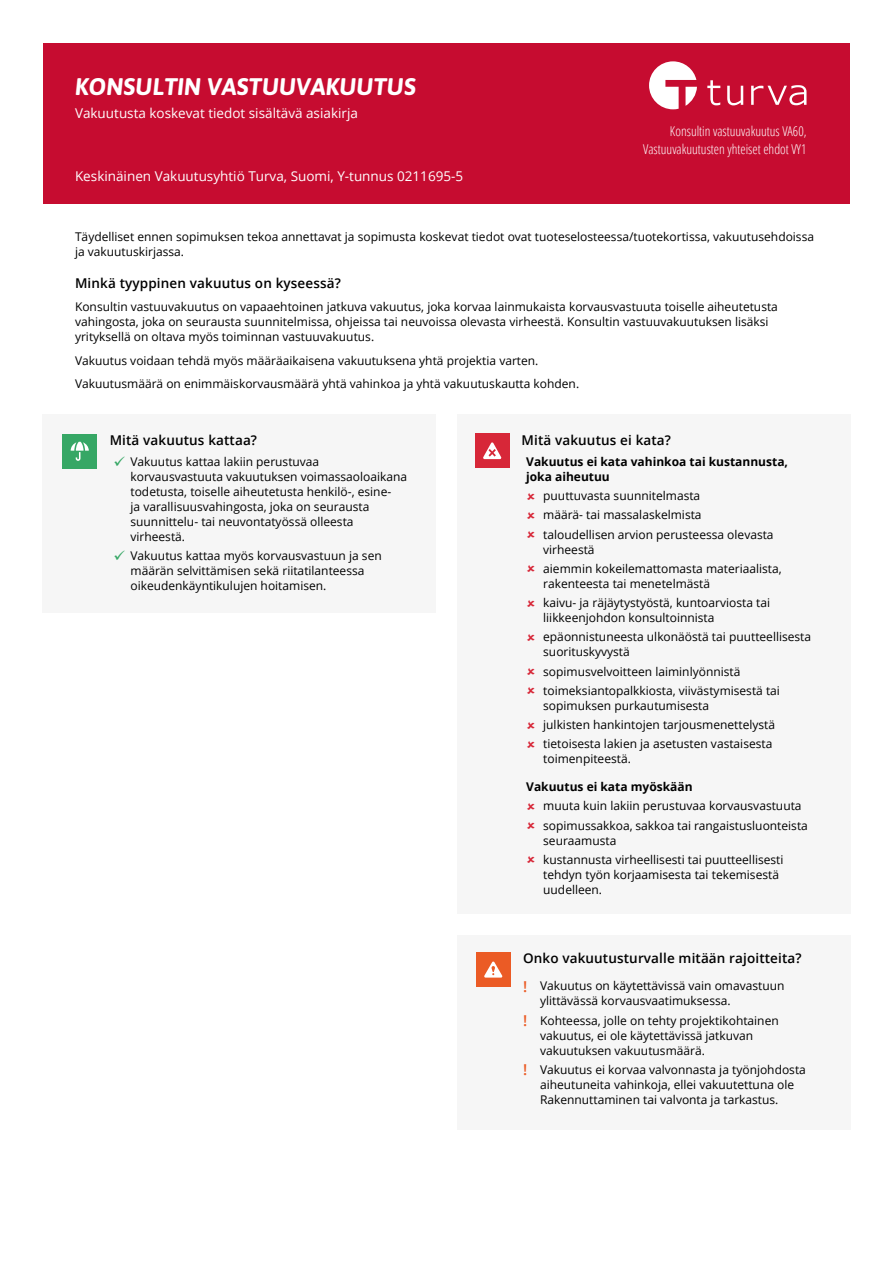
<style>
.page{position:relative;width:893px;height:1263px;background:#fff}
.page>*{position:absolute;margin:0;border:0;box-sizing:border-box;transform-origin:0 0}
.Paaotsikko{font:italic 700 24px "Asap";color:#fff}
.Valiotsikko{font:600 13.5px "Open Sans";letter-spacing:.01em;color:#000}
.Ylapalkin_tekstit{font:13.5px "Open Sans";color:#fff}
.Lisatuotenimet{font:300 condensed 13.5px/18px "Open Sans";color:#fff;text-align:right}
.Leipäteksti_2mm_yläväli{font:12px/15px "Open Sans";color:#000}
.Leipäteksti{font:12px/15px "Open Sans";color:#000}
.Alaotsikko{font:700 12px/15px "Open Sans";color:#000}
.s1{color:#36a765}
.s2{font-weight:600;font-size:15px;color:#eb5b25}
</style>
<div class="page">
<div style="left:43px;top:43px;width:807px;height:161px;background:#c60c30"></div>
<div style="left:457px;top:935px;width:393px;height:195px;background:#f6f6f6"></div>
<div style="left:457px;top:415px;width:393px;height:499px;background:#f6f6f6"></div>
<div style="left:43px;top:415px;width:393px;height:198px;background:#f6f6f6"></div>
<svg style="left:649px;top:61px;width:48px;height:48px"></svg>
<svg style="left:707px;top:80px;width:13px;height:25px"></svg>
<svg style="left:727px;top:86px;width:16px;height:19px"></svg>
<svg style="left:751px;top:85px;width:55px;height:20px"></svg>
<div style="left:63px;top:434px;width:34px;height:34px;background:#36a765"></div>
<svg style="left:71px;top:442px;width:18px;height:19px"></svg>
<div style="left:475px;top:434px;width:34px;height:34px;background:#d72738"></div>
<svg style="left:483px;top:442px;width:19px;height:17px"></svg>
<div style="left:476px;top:952px;width:34px;height:34px;background:#eb5b25"></div>
<svg style="left:484px;top:961px;width:19px;height:16px"></svg>
<h1 class="Paaotsikko" style="left:75px;top:73px;width:342px">KONSULTIN VASTUUVAKUUTUS</h1>
<p class="Ylapalkin_tekstit" style="left:75px;top:104px;width:284px">Vakuutusta koskevat tiedot sisältävä asiakirja</p>
<p class="Ylapalkin_tekstit" style="left:75px;top:167px;width:390px">Keskinäinen Vakuutusyhtiö Turva, Suomi, Y-tunnus 0211695-5</p>
<p class="Lisatuotenimet" style="left:643px;top:121px;width:165px">Konsultin vastuuvakuutus VA60,<br>Vastuuvakuutusten yhteiset ehdot VY1</p>
<p class="Leipäteksti" style="left:75px;top:229px;width:741px">Täydelliset ennen sopimuksen tekoa annettavat ja sopimusta koskevat tiedot ovat tuoteselosteessa/tuotekortissa, vakuutusehdoissa ja vakuutuskirjassa.</p>
<h2 class="Valiotsikko" style="left:75px;top:274px;width:267px">Minkä tyyppinen vakuutus on kyseessä?</h2>
<p class="Leipäteksti_2mm_yläväli" style="left:75px;top:299px;width:704px">Konsultin vastuuvakuutus on vapaaehtoinen jatkuva vakuutus, joka korvaa lainmukaista korvausvastuuta toiselle aiheutetusta vahingosta, joka on seurausta suunnitelmissa, ohjeissa tai neuvoissa olevasta virheestä. Konsultin vastuuvakuutuksen lisäksi yrityksellä on oltava myös toiminnan vastuuvakuutus.</p>
<p class="Leipäteksti_2mm_yläväli" style="left:75px;top:352px;width:465px">Vakuutus voidaan tehdä myös määräaikaisena vakuutuksena yhtä projektia varten.</p>
<p class="Leipäteksti_2mm_yläväli" style="left:75px;top:376px;width:506px">Vakuutusmäärä on enimmäiskorvausmäärä yhtä vahinkoa ja yhtä vakuutuskautta kohden.</p>
<h2 class="Valiotsikko" style="left:110px;top:431px;width:149px">Mitä vakuutus kattaa?</h2>
<p class="Leipäteksti_2mm_yläväli" style="left:130px;top:454px;width:278px;text-indent:-17px"><span class="s1">✓</span> Vakuutus kattaa lakiin perustuvaa korvausvastuuta vakuutuksen voimassaoloaikana todetusta, toiselle aiheutetusta henkilö-, esine-<br>ja varallisuusvahingosta, joka on seurausta suunnittelu- tai neuvontatyössä olleesta virheestä.</p>
<p class="Leipäteksti_2mm_yläväli" style="left:130px;top:548px;width:253px;text-indent:-17px"><span class="s1">✓</span> Vakuutus kattaa myös korvausvastuun ja sen määrän selvittämisen sekä riitatilanteessa oikeudenkäyntikulujen hoitamisen.</p>
<h2 class="Valiotsikko" style="left:522px;top:431px;width:151px">Mitä vakuutus ei kata?</h2>
<h3 class="Alaotsikko" style="left:526px;top:454px;width:263px">Vakuutus ei kata vahinkoa tai kustannusta, joka aiheutuu</h3>
<p class="Leipäteksti_2mm_yläväli" style="left:543px;top:488px;width:159px">puuttuvasta suunnitelmasta</p>
<p class="Leipäteksti_2mm_yläväli" style="left:543px;top:507px;width:160px">määrä- tai massalaskelmista</p>
<p class="Leipäteksti_2mm_yläväli" style="left:543px;top:526px;width:232px">taloudellisen arvion perusteessa olevasta virheestä</p>
<p class="Leipäteksti_2mm_yläväli" style="left:543px;top:561px;width:240px">aiemmin kokeilemattomasta materiaalista, rakenteesta tai menetelmästä</p>
<p class="Leipäteksti_2mm_yläväli" style="left:543px;top:595px;width:228px">kaivu- ja räjäytystyöstä, kuntoarviosta tai liikkeenjohdon konsultoinnista</p>
<p class="Leipäteksti_2mm_yläväli" style="left:543px;top:629px;width:269px">epäonnistuneesta ulkonäöstä tai puutteellisesta suorituskyvystä</p>
<p class="Leipäteksti_2mm_yläväli" style="left:543px;top:663px;width:199px">sopimusvelvoitteen laiminlyönnistä</p>
<p class="Leipäteksti_2mm_yläväli" style="left:543px;top:683px;width:238px">toimeksiantopalkkiosta, viivästymisestä tai sopimuksen purkautumisesta</p>
<p class="Leipäteksti_2mm_yläväli" style="left:543px;top:717px;width:233px">julkisten hankintojen tarjousmenettelystä</p>
<p class="Leipäteksti_2mm_yläväli" style="left:543px;top:736px;width:231px">tietoisesta lakien ja asetusten vastaisesta toimenpiteestä.</p>
<h3 class="Alaotsikko" style="left:526px;top:779px;width:168px">Vakuutus ei kata myöskään</h3>
<p class="Leipäteksti_2mm_yläväli" style="left:543px;top:798px;width:260px">muuta kuin lakiin perustuvaa korvausvastuuta</p>
<p class="Leipäteksti_2mm_yläväli" style="left:543px;top:817px;width:266px">sopimussakkoa, sakkoa tai rangaistusluonteista seuraamusta</p>
<p class="Leipäteksti_2mm_yläväli" style="left:543px;top:852px;width:242px">kustannusta virheellisesti tai puutteellisesti tehdyn työn korjaamisesta tai tekemisestä uudelleen.</p>
<h2 class="Valiotsikko" style="left:523px;top:949px;width:280px">Onko vakuutusturvalle mitään rajoitteita?</h2>
<p class="Leipäteksti_2mm_yläväli" style="left:540px;top:978px;width:246px;text-indent:-17px"><span class="s2">!</span> Vakuutus on käytettävissä vain omavastuun ylittävässä korvausvaatimuksessa.</p>
<p class="Leipäteksti_2mm_yläväli" style="left:540px;top:1012px;width:240px;text-indent:-17px"><span class="s2">!</span> Kohteessa, jolle on tehty projektikohtainen vakuutus, ei ole käytettävissä jatkuvan vakuutuksen vakuutusmäärä.</p>
<p class="Leipäteksti_2mm_yläväli" style="left:540px;top:1062px;width:267px;text-indent:-17px"><span class="s2">!</span> Vakuutus ei korvaa valvonnasta ja työnjohdosta aiheutuneita vahinkoja, ellei vakuutettuna ole<br>Rakennuttaminen tai valvonta ja tarkastus.</p>
</div>
